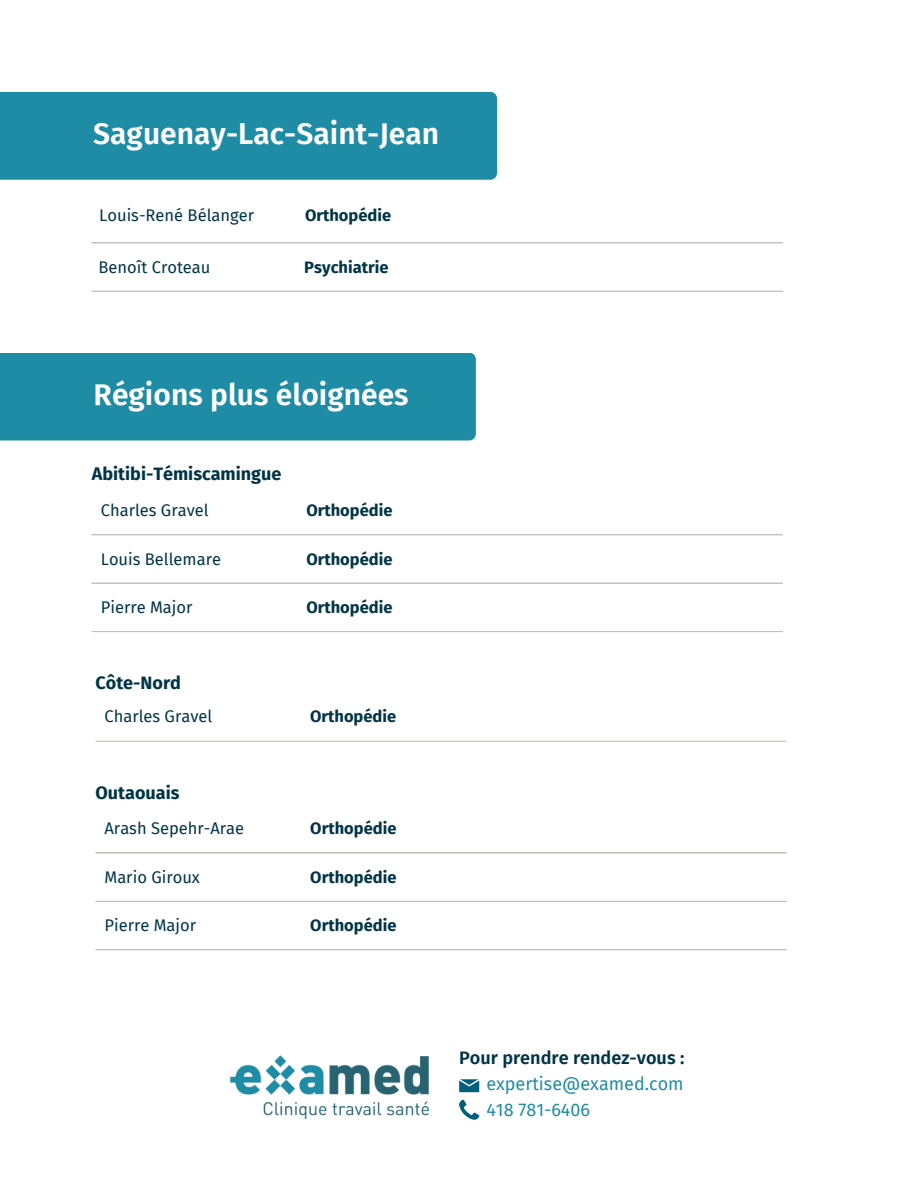
<style>
.page{position:relative;width:918px;height:1188px;background:#fff}
.page>*{position:absolute;margin:0;border:0;box-sizing:border-box;transform-origin:0 0}
.t1{font:600 30px "Fira Sans";color:#fff}
.t2{font:700 18px "Fira Sans";color:#013546}
.t3{font:18px "Fira Sans";color:#1e8ca5}
.t4{font:600 18px "Fira Sans";color:#013546}
.t5{font:16.5px "Fira Sans";color:#013546}
.t6{font:700 16.5px "Fira Sans";color:#013546}
</style>
<div class="page">
<div style="left:0;top:353px;width:476px;height:88px;background:#1e8ca5"></div>
<hr style="left:92px;top:534px;width:691px;height:1px;background:#c1c0bf">
<hr style="left:92px;top:583px;width:691px;height:1px;background:#c1c0bf">
<hr style="left:92px;top:631px;width:691px;height:1px;background:#c1c0bf">
<hr style="left:96px;top:741px;width:691px;height:1px;background:#c1c0bf">
<hr style="left:96px;top:852px;width:691px;height:2px;background:#c1c0bf">
<hr style="left:96px;top:901px;width:691px;height:1px;background:#c1c0bf">
<hr style="left:96px;top:949px;width:691px;height:1px;background:#c1c0bf">
<svg style="left:459px;top:1079px;width:20px;height:13px"></svg>
<svg style="left:459px;top:1100px;width:20px;height:20px"></svg>
<img style="left:229px;top:1055px;width:200px;height:64px">
<div style="left:0;top:92px;width:497px;height:88px;background:#1e8ca5"></div>
<hr style="left:92px;top:242px;width:691px;height:1px;background:#c1c0bf">
<hr style="left:92px;top:291px;width:691px;height:1px;background:#c1c0bf">
<p class="t1" style="left:93px;top:116px;width:347px">Saguenay-Lac-Saint-Jean</p>
<p class="t5" style="left:99px;top:205px;width:156px">Louis-René Bélanger</p>
<p class="t6" style="left:305px;top:205px;width:88px">Orthopédie</p>
<p class="t5" style="left:99px;top:258px;width:114px">Benoît Croteau</p>
<h2 class="t6" style="left:304px;top:258px;width:86px">Psychiatrie</h2>
<h1 class="t1" style="left:94px;top:377px;width:316px">Régions plus éloignées</h1>
<p class="t2" style="left:92px;top:464px;width:191px">Abitibi-Témiscamingue</p>
<p class="t5" style="left:101px;top:500px;width:109px">Charles Gravel</p>
<p class="t6" style="left:306px;top:500px;width:88px">Orthopédie</p>
<p class="t5" style="left:101px;top:549px;width:122px">Louis Bellemare</p>
<p class="t6" style="left:306px;top:549px;width:88px">Orthopédie</p>
<h1 class="t5" style="left:101px;top:598px;width:93px">Pierre Major</h1>
<h2 class="t6" style="left:306px;top:598px;width:88px">Orthopédie</h2>
<p class="t2" style="left:96px;top:672px;width:87px">Côte-Nord</p>
<p class="t5" style="left:105px;top:707px;width:109px">Charles Gravel</p>
<p class="t6" style="left:310px;top:707px;width:88px">Orthopédie</p>
<p class="t2" style="left:96px;top:782px;width:85px">Outaouais</p>
<p class="t5" style="left:105px;top:818px;width:141px">Arash Sepehr-Arae</p>
<p class="t6" style="left:310px;top:818px;width:88px">Orthopédie</p>
<h2 class="t5" style="left:105px;top:867px;width:97px">Mario Giroux</h2>
<p class="t6" style="left:310px;top:867px;width:88px">Orthopédie</p>
<p class="t5" style="left:105px;top:916px;width:93px">Pierre Major</p>
<h2 class="t6" style="left:310px;top:916px;width:88px">Orthopédie</h2>
<p class="t4" style="left:459px;top:1048px;width:227px">Pour prendre rendez-vous :</p>
<p class="t3" style="left:486px;top:1099px;width:105px">418 781-6406</p>
<p class="t3" style="left:486px;top:1073px;width:199px">expertise@examed.com</p>
</div>
